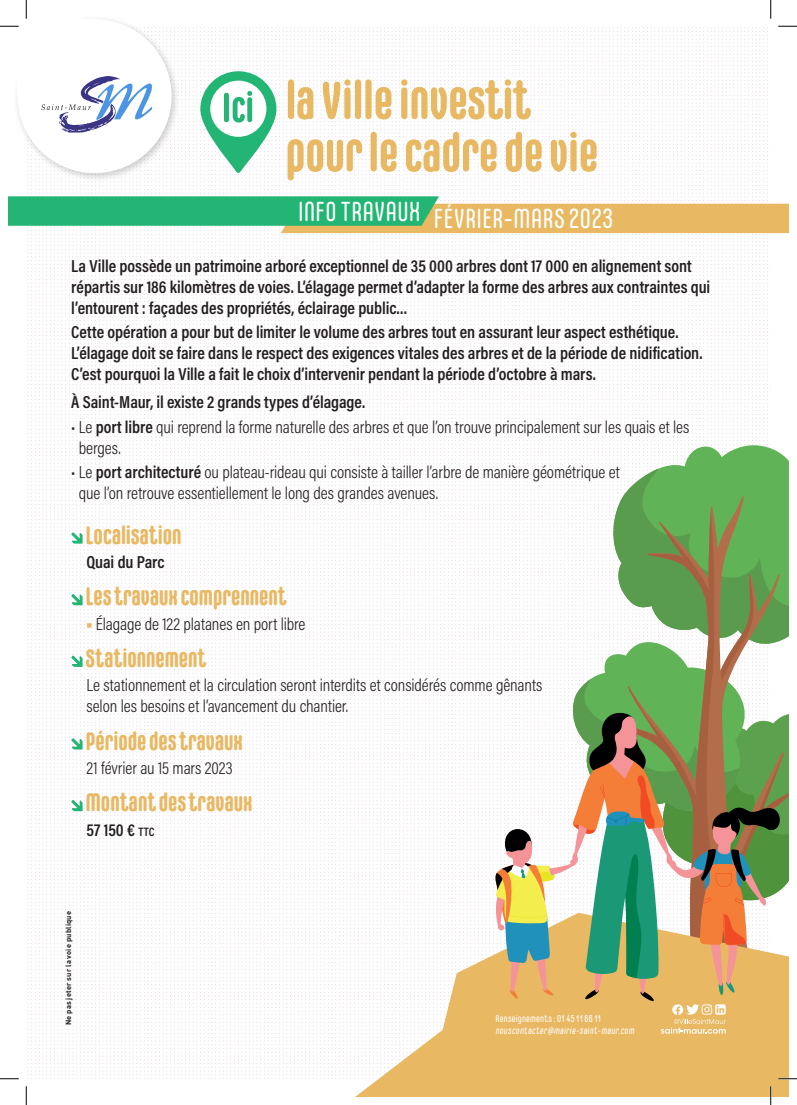
<style>
.page{position:relative;width:797px;height:1105px;background:#fff}
.page>*{position:absolute;margin:0;border:0;box-sizing:border-box;transform-origin:0 0}
.t1{font:27.5px "Carl Marx";color:#fff}
.t2{font:700 25px "Carl Marx";color:#e8b862}
.t3{font:600 17.5px/21px "Acumin Pro Cond";letter-spacing:-.005em;color:#231f20}
.t4{font:300 17.5px/21px "Acumin Pro Cond";letter-spacing:-.005em;color:#231f20}
.t5{font:10px "Carl Marx";letter-spacing:.02em;color:#fff}
.t6{font:7.5px "DIN Bold";letter-spacing:.03em;color:#231f20}
.s1{font-weight:600}
.s2{font-weight:900;color:#e8b862}
.s3{font-size:12.25px}
</style>
<div class="page">
<img style="left:27px;top:27px;width:743px;height:1052px">
<svg style="left:609px;top:443px;width:179px;height:25px"></svg>
<svg style="left:283px;top:913px;width:505px;height:183px"></svg>
<svg style="left:494px;top:468px;width:294px;height:566px"></svg>
<div style="left:13px;top:15px;width:168px;height:167px;background:#231f20;opacity:.22"></div>
<div style="left:18px;top:19px;width:154px;height:154px;background:#fff;border-radius:50%"></div>
<div style="left:17px;top:19px;width:77px;height:77px;background:#fff"></div>
<svg style="left:287px;top:132px;width:309px;height:48px"></svg>
<svg style="left:288px;top:79px;width:243px;height:41px"></svg>
<svg style="left:200px;top:71px;width:76px;height:102px"></svg>
<svg style="left:41px;top:76px;width:112px;height:57px"></svg>
<svg style="left:9px;top:196px;width:779px;height:37px;background:#96c283"></svg>
<svg style="left:69px;top:530px;width:14px;height:14px"></svg>
<svg style="left:69px;top:592px;width:14px;height:14px"></svg>
<svg style="left:69px;top:654px;width:14px;height:13px"></svg>
<svg style="left:69px;top:736px;width:14px;height:14px"></svg>
<svg style="left:69px;top:798px;width:14px;height:14px"></svg>
<svg style="left:0;top:25px;width:19px;height:2px"></svg>
<svg style="left:778px;top:25px;width:19px;height:2px"></svg>
<svg style="left:0;top:1078px;width:19px;height:1px"></svg>
<svg style="left:778px;top:1078px;width:19px;height:1px"></svg>
<svg style="left:25px;top:0;width:2px;height:19px"></svg>
<svg style="left:25px;top:1086px;width:2px;height:19px"></svg>
<svg style="left:770px;top:0;width:1px;height:19px"></svg>
<svg style="left:770px;top:1086px;width:1px;height:19px"></svg>
<h1 class="t1" style="left:298px;top:196px;width:124px">INFO TRAVAUX</h1>
<p class="t3" style="left:71px;top:255px;width:640px">La Ville possède un patrimoine arboré exceptionnel de 35 000 arbres dont 17 000 en alignement sont répartis sur 186 kilomètres de voies. L’élagage permet d’adapter la forme des arbres aux contraintes qui l’entourent : façades des propriétés, éclairage public…</p>
<p class="t3" style="left:71px;top:321px;width:632px">Cette opération a pour but de limiter le volume des arbres tout en assurant leur aspect esthétique.<br>L’élagage doit se faire dans le respect des exigences vitales des arbres et de la période de nidification.<br>C’est pourquoi la Ville a fait le choix d’intervenir pendant la période d’octobre à mars.</p>
<p class="t3" style="left:71px;top:391px;width:295px">À Saint-Maur, il existe 2 grands types d’élagage.</p>
<p class="t4" style="left:79px;top:416px;width:612px;text-indent:-8px">• Le <span class="s1">port libre</span> qui reprend la forme naturelle des arbres et que l’on trouve principalement sur les quais et les berges.</p>
<p class="t4" style="left:79px;top:462px;width:542px;text-indent:-8px">• Le <span class="s1">port architecturé</span> ou plateau-rideau qui consiste à tailler l’arbre de manière géométrique et que l’on retrouve essentiellement le long des grandes avenues.</p>
<p class="t2" style="left:85px;top:521px;width:98px">Localisation</p>
<p class="t3" style="left:86px;top:551px;width:80px">Quai du Parc</p>
<p class="t2" style="left:85px;top:582px;width:202px">Les travaux comprennent</p>
<p class="t4" style="left:86px;top:613px;width:220px"><span class="s2">•</span> Élagage de 122 platanes en port libre</p>
<p class="t2" style="left:85px;top:644px;width:122px">Stationnement</p>
<p class="t4" style="left:86px;top:675px;width:457px">Le stationnement et la circulation seront interdits et considérés comme gênants selon les besoins et l’avancement du chantier.</p>
<p class="t2" style="left:85px;top:727px;width:159px">Période des travaux</p>
<p class="t4" style="left:86px;top:757px;width:147px">21 février au 15 mars 2023</p>
<p class="t2" style="left:85px;top:788px;width:169px">Montant des travaux</p>
<p class="t3" style="left:86px;top:819px;width:69px">57 150 € <span class="s3">ttc</span></p>
<p class="t1" style="left:433px;top:203px;width:181px">FÉVRIER-MARS 2023</p>
<p class="t6" style="left:64px;top:1025px;width:116px;rotate:-90deg">Ne pas jeter sur la voie publique</p>
<p class="t5" style="left:495px;top:1013px;width:107px">Renseignements : 01 45 11 66 11</p>
<p class="t5" style="left:495px;top:1025px;width:142px">nouscontacter@mairie-saint-maur.com</p>
</div>
